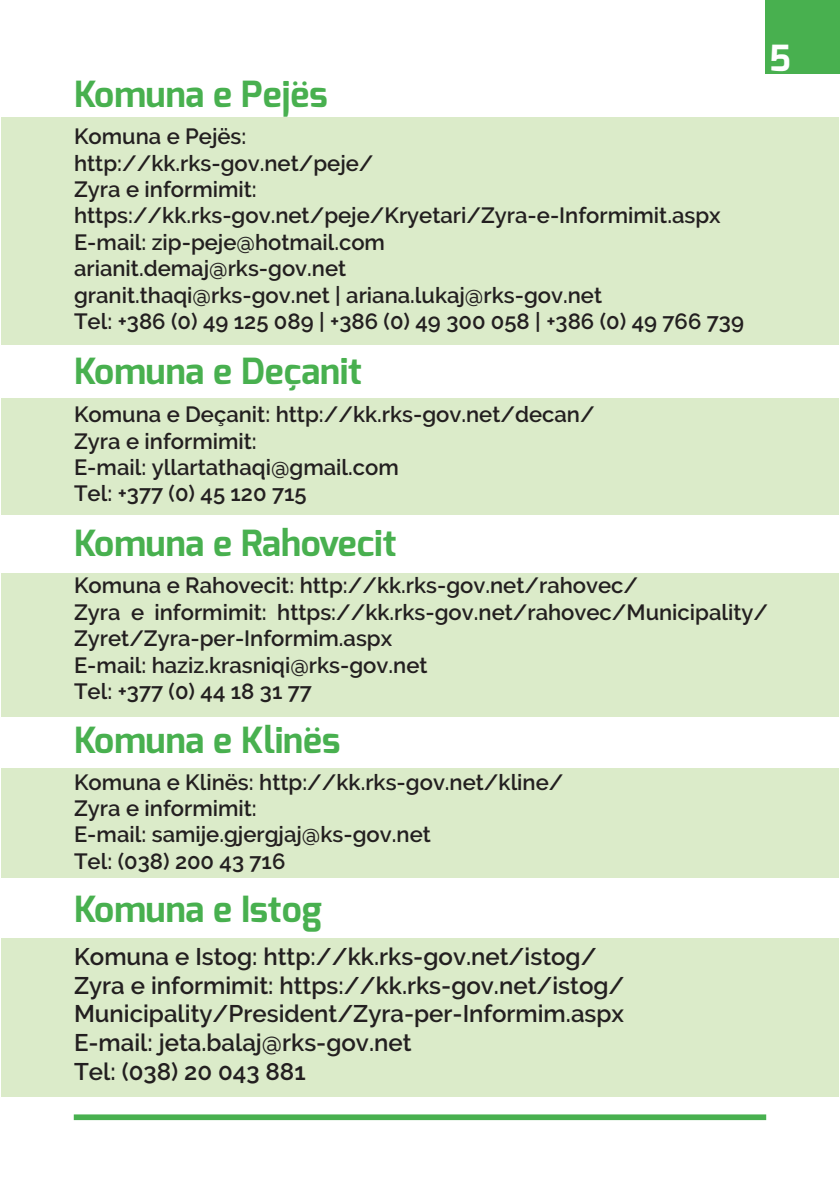
<style>
.page{position:relative;width:840px;height:1191px;background:#fff}
.page>*{position:absolute;margin:0;border:0;box-sizing:border-box;transform-origin:0 0}
.t1{font:700 36px "Exo";color:#48b04f}
.t2{font:700 36px "Exo";color:#fff}
.t3{font:600 24px/28.8px "Raleway";color:#231f20}
.t4{font:600 22px/26.4px "Raleway";color:#231f20}
</style>
<div class="page">
<div style="left:1px;top:938px;width:837px;height:159px;background:#dbebc9"></div>
<div style="left:1px;top:769px;width:837px;height:109px;background:#dbebc9"></div>
<div style="left:1px;top:572px;width:837px;height:144px;background:#dbebc9"></div>
<div style="left:1px;top:397px;width:837px;height:117px;background:#dbebc9"></div>
<div style="left:1px;top:117px;width:837px;height:228px;background:#dbebc9"></div>
<div style="left:74px;top:1114px;width:691px;height:6px;background:#48b04f"></div>
<div style="left:765px;top:0;width:74px;height:74px;background:#48b04f"></div>
<p class="t1" style="left:74px;top:71px;width:255px">Komuna e Pejës</p>
<p class="t4" style="left:74px;top:123px;width:174px">Komuna e Pejës:</p>
<p class="t4" style="left:74px;top:150px;width:301px">http://kk.rks-gov.net/peje/</p>
<p class="t4" style="left:74px;top:176px;width:184px">Zyra e informimit:</p>
<p class="t4" style="left:74px;top:202px;width:647px">https://kk.rks-gov.net/peje/Kryetari/Zyra-e-Informimit.aspx</p>
<p class="t4" style="left:74px;top:229px;width:312px">E-mail: zip-peje@hotmail.com</p>
<p class="t4" style="left:74px;top:255px;width:273px">arianit.demaj@rks-gov.net</p>
<p class="t4" style="left:74px;top:282px;width:529px">granit.thaqi@rks-gov.net | ariana.lukaj@rks-gov.net</p>
<p class="t4" style="left:74px;top:308px;width:671px">Tel: +386 (0) 49 125 089 | +386 (0) 49 300 058 | +386 (0) 49 766 739</p>
<p class="t1" style="left:74px;top:348px;width:289px">Komuna e Deçanit</p>
<p class="t4" style="left:74px;top:401px;width:522px">Komuna e Deçanit: http://kk.rks-gov.net/decan/</p>
<p class="t4" style="left:74px;top:428px;width:184px">Zyra e informimit:</p>
<p class="t4" style="left:74px;top:454px;width:326px">E-mail: yllartathaqi@gmail.com</p>
<p class="t4" style="left:74px;top:480px;width:234px">Tel: +377 (0) 45 120 715</p>
<p class="t1" style="left:74px;top:519px;width:324px">Komuna e Rahovecit</p>
<p class="t2" style="left:769px;top:35px;width:23px">5</p>
<p class="t4" style="left:74px;top:572px;width:565px">Komuna e Rahovecit: http://kk.rks-gov.net/rahovec/</p>
<p class="t4" style="left:74px;top:599px;width:695px">Zyra e informimit: https://kk.rks-gov.net/rahovec/Municipality/<br>Zyret/Zyra-per-Informim.aspx</p>
<p class="t4" style="left:74px;top:651px;width:355px">E-mail: haziz.krasniqi@rks-gov.net</p>
<p class="t4" style="left:74px;top:678px;width:239px">Tel: +377 (0) 44 18 31 77</p>
<p class="t1" style="left:74px;top:716px;width:267px">Komuna e Klinës</p>
<p class="t4" style="left:74px;top:768px;width:490px">Komuna e Klinës: http://kk.rks-gov.net/kline/</p>
<p class="t4" style="left:74px;top:795px;width:184px">Zyra e informimit:</p>
<p class="t4" style="left:74px;top:821px;width:358px">E-mail: samije.gjergjaj@ks-gov.net</p>
<p class="t4" style="left:74px;top:848px;width:213px">Tel: (038) 200 43 716</p>
<p class="t1" style="left:74px;top:886px;width:249px">Komuna e Istog</p>
<p class="t3" style="left:74px;top:942px;width:524px">Komuna e Istog: http://kk.rks-gov.net/istog/</p>
<p class="t3" style="left:74px;top:970px;width:551px">Zyra e informimit: https://kk.rks-gov.net/istog/<br>Municipality/President/Zyra-per-Informim.aspx</p>
<p class="t3" style="left:74px;top:1028px;width:339px">E-mail: jeta.balaj@rks-gov.net</p>
<p class="t3" style="left:74px;top:1057px;width:233px">Tel: (038) 20 043 881</p>
</div>
